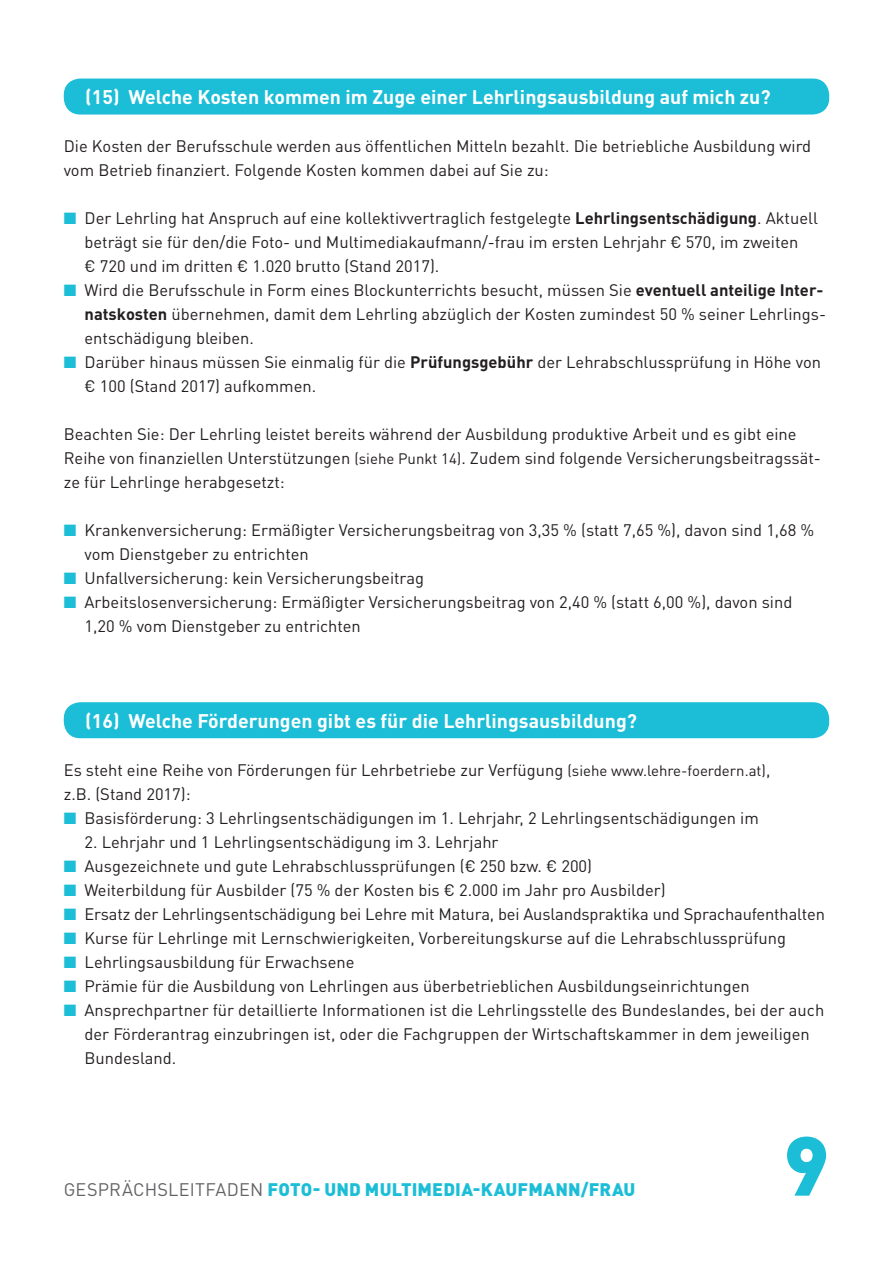
<style>
.page{position:relative;width:893px;height:1263px;background:#fff}
.page>*{position:absolute;margin:0;border:0;box-sizing:border-box;transform-origin:0 0}
.t1{font:900 82.35px "DIN Pro";color:#1cbed7}
.t2{font:700 19.5px "DIN Pro";color:#fff}
.t3{font:900 18px "DIN Pro";letter-spacing:.01em;color:#1cbed7}
.t4{font:16.5px/24px "DIN Pro";color:#231f20}
.s1{color:#1cbed7}
.s2{font-weight:700}
.s3{font-size:15px}
.s4{font-weight:400;color:#636366}
</style>
<div class="page">
<div style="left:64px;top:79px;width:765px;height:36px;background:#1cbed7;border-radius:16px"></div>
<div style="left:64px;top:702px;width:765px;height:36px;background:#1cbed7;border-radius:16px"></div>
<p class="t2" style="left:85px;top:84px;width:687px">(15) Welche Kosten kommen im Zuge einer Lehrlingsausbildung auf mich zu?</p>
<p class="t4" style="left:64px;top:134px;width:749px">Die Kosten der Berufsschule werden aus öffentlichen Mitteln bezahlt. Die betriebliche Ausbildung wird vom Betrieb finanziert. Folgende Kosten kommen dabei auf Sie zu:</p>
<p class="t4" style="left:85px;top:206px;width:735px;text-indent:-21px"><span class="s1">■</span> Der Lehrling hat Anspruch auf eine kollektivvertraglich festgelegte <span class="s2">Lehrlingsentschädigung</span>. Aktuell beträgt sie für den/die Foto- und Multimediakaufmann/-frau im ersten Lehrjahr € 570, im zweiten<br>€ 720 und im dritten € 1.020 brutto (Stand 2017).</p>
<p class="t4" style="left:85px;top:278px;width:743px;text-indent:-21px"><span class="s1">■</span> Wird die Berufsschule in Form eines Blockunterrichts besucht, müssen Sie <span class="s2">eventuell anteilige Inter&shy;natskosten</span> übernehmen, damit dem Lehrling abzüglich der Kosten zumindest 50 % seiner Lehrlings&shy;entschädigung bleiben.</p>
<p class="t4" style="left:85px;top:350px;width:738px;text-indent:-21px"><span class="s1">■</span> Darüber hinaus müssen Sie einmalig für die <span class="s2">Prüfungsgebühr</span> der Lehrabschlussprüfung in Höhe von € 100 (Stand 2017) aufkommen.</p>
<p class="t4" style="left:64px;top:422px;width:759px">Beachten Sie: Der Lehrling leistet bereits während der Ausbildung produktive Arbeit und es gibt eine<br>Reihe von finanziellen Unterstützungen <span class="s3">(siehe Punkt 14)</span>. Zudem sind folgende Versicherungsbeitragssät&shy;ze für Lehrlinge herabgesetzt:</p>
<p class="t4" style="left:85px;top:518px;width:731px;text-indent:-21px"><span class="s1">■</span> Krankenversicherung: Ermäßigter Versicherungsbeitrag von 3,35 % (statt 7,65 %), davon sind 1,68 % vom Dienstgeber zu entrichten</p>
<p class="t4" style="left:64px;top:566px;width:362px"><span class="s1">■</span> Unfallversicherung: kein Versicherungsbeitrag</p>
<p class="t4" style="left:85px;top:590px;width:709px;text-indent:-21px"><span class="s1">■</span> Arbeitslosenversicherung: Ermäßigter Versicherungsbeitrag von 2,40 % (statt 6,00 %), davon sind<br>1,20 % vom Dienstgeber zu entrichten</p>
<p class="t2" style="left:85px;top:708px;width:553px">(16) Welche Förderungen gibt es für die Lehrlingsausbildung?</p>
<p class="t4" style="left:64px;top:758px;width:708px">Es steht eine Reihe von Förderungen für Lehrbetriebe zur Verfügung <span class="s3">(siehe www.lehre-foerdern.at)</span>, z.B. (Stand 2017):</p>
<p class="t4" style="left:64px;top:806px;width:697px"><span class="s1">■</span> Basisförderung: 3 Lehrlingsentschädigungen im 1. Lehrjahr, 2 Lehrlingsentschädigungen im</p>
<p class="t4" style="left:85px;top:830px;width:415px">2. Lehrjahr und 1 Lehrlingsentschädigung im 3. Lehrjahr</p>
<p class="t4" style="left:64px;top:854px;width:530px"><span class="s1">■</span> Ausgezeichnete und gute Lehrabschlussprüfungen (€ 250 bzw. € 200)</p>
<p class="t4" style="left:64px;top:878px;width:603px"><span class="s1">■</span> Weiterbildung für Ausbilder (75 % der Kosten bis € 2.000 im Jahr pro Ausbilder)</p>
<p class="t4" style="left:64px;top:902px;width:763px"><span class="s1">■</span> Ersatz der Lehrlingsentschädigung bei Lehre mit Matura, bei Auslandspraktika und Sprachaufenthalten</p>
<p class="t4" style="left:64px;top:926px;width:724px"><span class="s1">■</span> Kurse für Lehrlinge mit Lernschwierigkeiten, Vorbereitungskurse auf die Lehrabschlussprüfung</p>
<p class="t4" style="left:64px;top:950px;width:292px"><span class="s1">■</span> Lehrlingsausbildung für Erwachsene</p>
<p class="t4" style="left:64px;top:974px;width:687px"><span class="s1">■</span> Prämie für die Ausbildung von Lehrlingen aus überbetrieblichen Ausbildungseinrichtungen</p>
<p class="t4" style="left:85px;top:998px;width:741px;text-indent:-21px"><span class="s1">■</span> Ansprechpartner für detaillierte I nformationen ist die Lehrlingsstelle des Bundeslandes, bei der auch der Förderantrag einzubringen ist, oder die Fachgruppen der Wirtschaftskammer in dem jeweiligen<br>Bundesland.</p>
<p class="t3" style="left:64px;top:1177px;width:573px"><span class="s4">Gesprächsleitfaden</span> FOTO- UND MULTIMEDIA-KAUFMANN/FRAU</p>
<h1 class="t1" style="left:783px;top:1110px;width:47px">9</h1>
</div>
